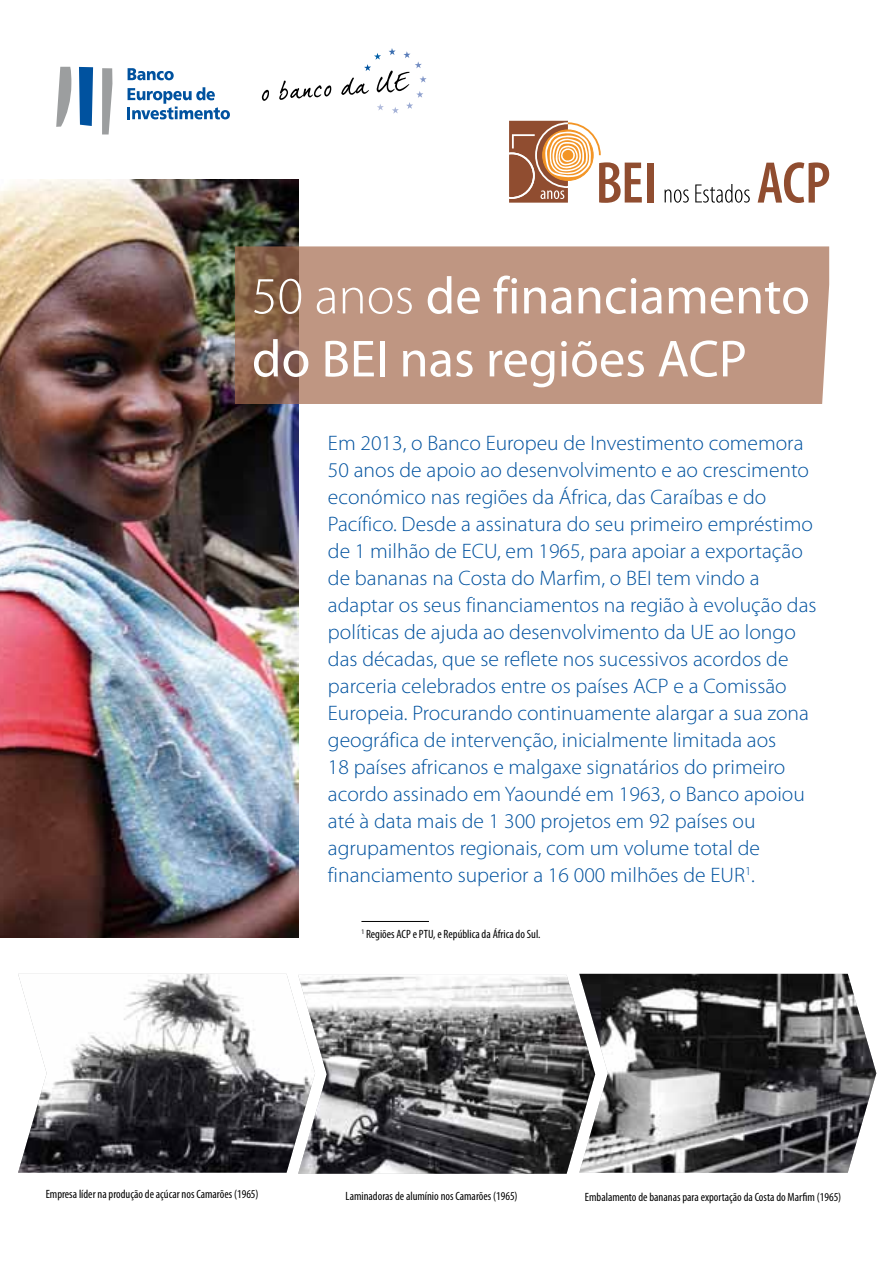
<style>
.page{position:relative;width:893px;height:1263px;background:#fff}
.page>*{position:absolute;margin:0;border:0;box-sizing:border-box;transform-origin:0 0}
.t1{font:52.5px/63px "Myriad Pro";color:#fff}
.t2{font:300 21px/27px "Myriad Pro";color:#00529f}
.t3{font:condensed 12px "Myriad Pro";color:#000}
.s1{font-weight:300}
</style>
<div class="page">
<div style="left:647px;top:163px;width:6px;height:39px;background:#904d30"></div>
<svg style="left:758px;top:162px;width:71px;height:41px"></svg>
<svg style="left:664px;top:189px;width:25px;height:14px"></svg>
<svg style="left:695px;top:184px;width:55px;height:19px"></svg>
<svg style="left:509px;top:121px;width:133px;height:82px"></svg>
<hr style="left:361px;top:921px;width:68px;height:1px;background:#000">
<img style="left:18px;top:974px;width:280px;height:199px">
<img style="left:298px;top:975px;width:281px;height:199px">
<img style="left:579px;top:974px;width:297px;height:199px">
<svg style="left:262px;top:90px;width:7px;height:11px"></svg>
<svg style="left:279px;top:81px;width:52px;height:19px"></svg>
<svg style="left:128px;top:68px;width:46px;height:12px"></svg>
<svg style="left:128px;top:87px;width:102px;height:32px"></svg>
<svg style="left:56px;top:67px;width:15px;height:60px"></svg>
<svg style="left:79px;top:67px;width:14px;height:59px"></svg>
<svg style="left:102px;top:68px;width:10px;height:66px"></svg>
<svg style="left:341px;top:48px;width:86px;height:66px"></svg>
<img style="left:0;top:179px;width:298px;height:759px">
<svg style="left:235px;top:246px;width:594px;height:158px;fill:#bf9682"></svg>
<h1 class="t1" style="left:252px;top:263px;width:559px"><span class="s1">50 anos</span> de financiamento do BEI nas regiões ACP</h1>
<p class="t2" style="left:328px;top:430px;width:490px">Em 2013, o Banco Europeu de Investimento comemora 50 anos de apoio ao desenvolvimento e ao crescimento económico nas regiões da África, das Caraíbas e do Pacífico. Desde a assinatura do seu primeiro empréstimo de 1 milhão de ECU, em 1965, para apoiar a exportação de bananas na Costa do Marfim, o BEI tem vindo a adaptar os seus financiamentos na região à evolução das políticas de ajuda ao desenvolvimento da UE ao longo das décadas, que se reflete nos sucessivos acordos de parceria celebrados entre os países ACP e a Comissão Europeia. Procurando continuamente alargar a sua zona geográfica de intervenção, inicialmente limitada aos<br>18 países africanos e malgaxe signatários do primeiro acordo assinado em Yaoundé em 1963, o Banco apoiou até à data mais de 1 300 projetos em 92 países ou agrupamentos regionais, com um volume total de financiamento superior a 16 000 milhões de EUR<sup>1</sup>.</p>
<p class="t3" style="left:361px;top:926px;width:181px"><sup>1</sup> Regiões ACP e PTU, e República da África do Sul.</p>
<p class="t3" style="left:46px;top:1187px;width:214px">Empresa líder na produção de açúcar nos Camarões (1965)</p>
<p class="t3" style="left:346px;top:1188px;width:174px">Laminadoras de alumínio nos Camarões (1965)</p>
<p class="t3" style="left:585px;top:1189px;width:258px">Embalamento de bananas para exportação da Costa do Marfim (1965)</p>
</div>
